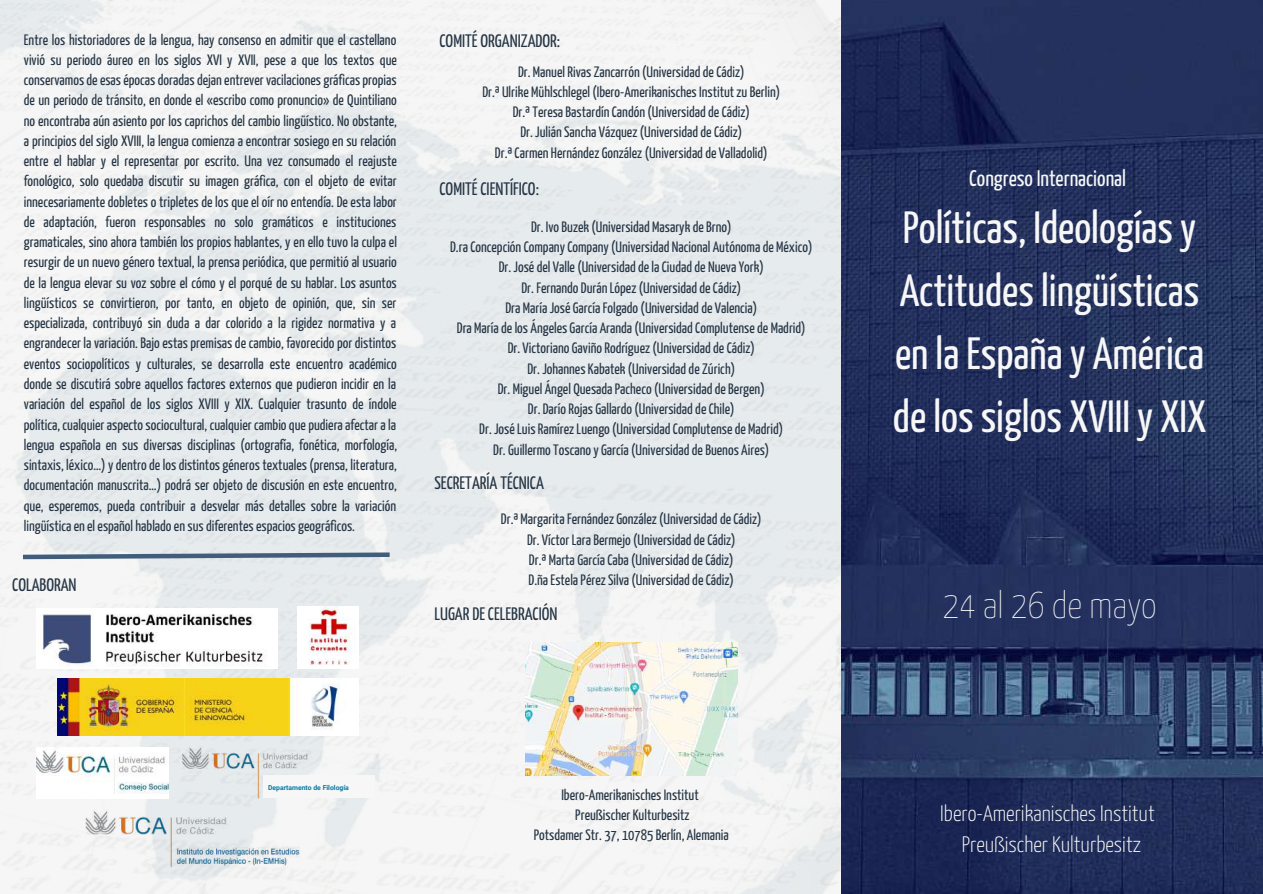
<style>
.page{position:relative;width:1263px;height:894px;background:#fff}
.page>*{position:absolute;margin:0;border:0;box-sizing:border-box;transform-origin:0 0}
.t1{font:45px/63px "Yanone Kaffeesatz";color:#f6f7f6}
.t2{font:200 37.5px "Yanone Kaffeesatz";color:#f6f7f6}
.t3{font:22.5px "Yanone Kaffeesatz";color:#f6f7f6}
.t4{font:300 22.35px/30.6px "Yanone Kaffeesatz";color:#f6f7f6;text-align:center}
.t5{font:18px "Yanone Kaffeesatz";color:#253444}
.t6{font:15px/20.2px "Yanone Kaffeesatz";color:#253444;text-align:center}
.t7{font:700 6.9px "Roboto";color:#0878a4}
</style>
<div class="page">
<img style="left:0;top:0;width:841px;height:893px">
<img style="left:36px;top:747px;width:133px;height:51px">
<img style="left:80px;top:809px;width:224px;height:58px">
<img style="left:297px;top:606px;width:62px;height:62px">
<img style="left:57px;top:678px;width:301px;height:57px">
<img style="left:36px;top:608px;width:241px;height:60px">
<img style="left:177px;top:746px;width:201px;height:53px">
<div style="left:263px;top:775px;width:112px;height:22px;background:#f6f7f6"></div>
<svg style="left:18px;top:550px;width:376px;height:11px;background:#a5b2bf"></svg>
<img style="left:525px;top:642px;width:213px;height:133px">
<img style="left:841px;top:0;width:422px;height:893px">
<p class="t6" style="left:24px;top:30px;width:375px;text-align:justify">Entre los historiadores de la lengua, hay consenso en admitir que el castellano vivió su periodo áureo en los siglos XVI y XVII, pese a que los textos que conservamos de esas épocas doradas dejan entrever vacilaciones gráficas propias de un periodo de tránsito, en donde el «escribo como pronuncio» de Quintiliano no encontraba aún asiento por los caprichos del cambio lingüístico. No obstante, a principios del siglo XVIII, la lengua comienza a encontrar sosiego en su relación entre el hablar y el representar por escrito. Una vez consumado el reajuste fonológico, solo quedaba discutir su imagen gráfica, con el objeto de evitar innecesariamente dobletes o tripletes de los que el oír no entendía. De esta labor de adaptación, fueron responsables no solo gramáticos e instituciones gramaticales, sino ahora también los propios hablantes, y en ello tuvo la culpa el resurgir de un nuevo género textual, la prensa periódica, que permitió al usuario de la lengua elevar su voz sobre el cómo y el porqué de su hablar. Los asuntos lingüísticos se convirtieron, por tanto, en objeto de opinión, que, sin ser especializada, contribuyó sin duda a dar colorido a la rigidez normativa y a engrandecer la variación. Bajo estas premisas de cambio, favorecido por distintos eventos sociopolíticos y culturales, se desarrolla este encuentro académico donde se discutirá sobre aquellos factores externos que pudieron incidir en la variación del español de los siglos XVIII y XIX. Cualquier trasunto de índole política, cualquier aspecto sociocultural, cualquier cambio que pudiera afectar a la lengua española en sus diversas disciplinas (ortografía, fonética, morfología, sintaxis, léxico…) y dentro de los distintos géneros textuales (prensa, literatura, documentación manuscrita…) podrá ser objeto de discusión en este encuentro, que, esperemos, pueda contribuir a desvelar más detalles sobre la variación lingüística en el español hablado en sus diferentes espacios geográficos.</p>
<p class="t5" style="left:12px;top:578px;width:66px">COLABORAN</p>
<p class="t5" style="left:439px;top:33px;width:122px">COMITÉ ORGANIZADOR:</p>
<p class="t6" style="left:482px;top:62px;width:299px">Dr. Manuel Rivas Zancarrón (Universidad de Cádiz)<br>Dr.ª Ulrike Mühlschlegel (Ibero-Amerikanisches Institut zu Berlin)<br>Dr.ª Teresa Bastardín Candón (Universidad de Cádiz)<br>Dr. Julián Sancha Vázquez (Universidad de Cádiz)<br>Dr.ª Carmen Hernández González (Universidad de Valladolid)</p>
<p class="t5" style="left:439px;top:181px;width:101px">COMITÉ CIENTÍFICO:</p>
<p class="t6" style="left:450px;top:217px;width:364px">Dr. Ivo Buzek (Universidad Masaryk de Brno)<br>D.ra Concepción Company Company (Universidad Nacional Autónoma de México)<br>Dr. José del Valle (Universidad de la Ciudad de Nueva York)<br>Dr. Fernando Durán López (Universidad de Cádiz)<br>Dra María José García Folgado (Universidad de Valencia)<br>Dra María de los Ángeles García Aranda (Universidad Complutense de Madrid)<br>Dr. Victoriano Gaviño Rodríguez (Universidad de Cádiz)<br>Dr. Johannes Kabatek (Universidad de Zúrich)<br>Dr. Miguel Ángel Quesada Pacheco (Universidad de Bergen)<br>Dr. Darío Rojas Gallardo (Universidad de Chile)<br>Dr. José Luis Ramírez Luengo (Universidad Complutense de Madrid)<br>Dr. Guillermo Toscano y García (Universidad de Buenos Aires)</p>
<p class="t5" style="left:434px;top:476px;width:111px">SECRETARÍA TÉCNICA</p>
<p class="t6" style="left:501px;top:510px;width:262px">Dr.ª Margarita Fernández González (Universidad de Cádiz)<br>Dr. Víctor Lara Bermejo (Universidad de Cádiz)<br>Dr.ª Marta García Caba (Universidad de Cádiz)<br>D.ña Estela Pérez Silva (Universidad de Cádiz)</p>
<p class="t5" style="left:434px;top:606px;width:124px">LUGAR DE CELEBRACIÓN</p>
<p class="t7" style="left:268px;top:783px;width:82px">Departamento de Filología</p>
<p class="t6" style="left:534px;top:785px;width:197px">Ibero-Amerikanisches Institut<br>Preußischer Kulturbesitz<br>Potsdamer Str. 37, 10785 Berlín, Alemania</p>
<h3 class="t3" style="left:969px;top:170px;width:158px">Congreso Internacional</h3>
<h1 class="t1" style="left:893px;top:199px;width:315px">Políticas, Ideologías y<br>Actitudes lingüísticas en la España y América de los siglos XVIII y XIX</h1>
<h2 class="t2" style="left:942px;top:590px;width:216px">24 al 26 de mayo</h2>
<h3 class="t4" style="left:940px;top:799px;width:216px">Ibero-Amerikanisches Institut<br>Preußischer Kulturbesitz</h3>
</div>
